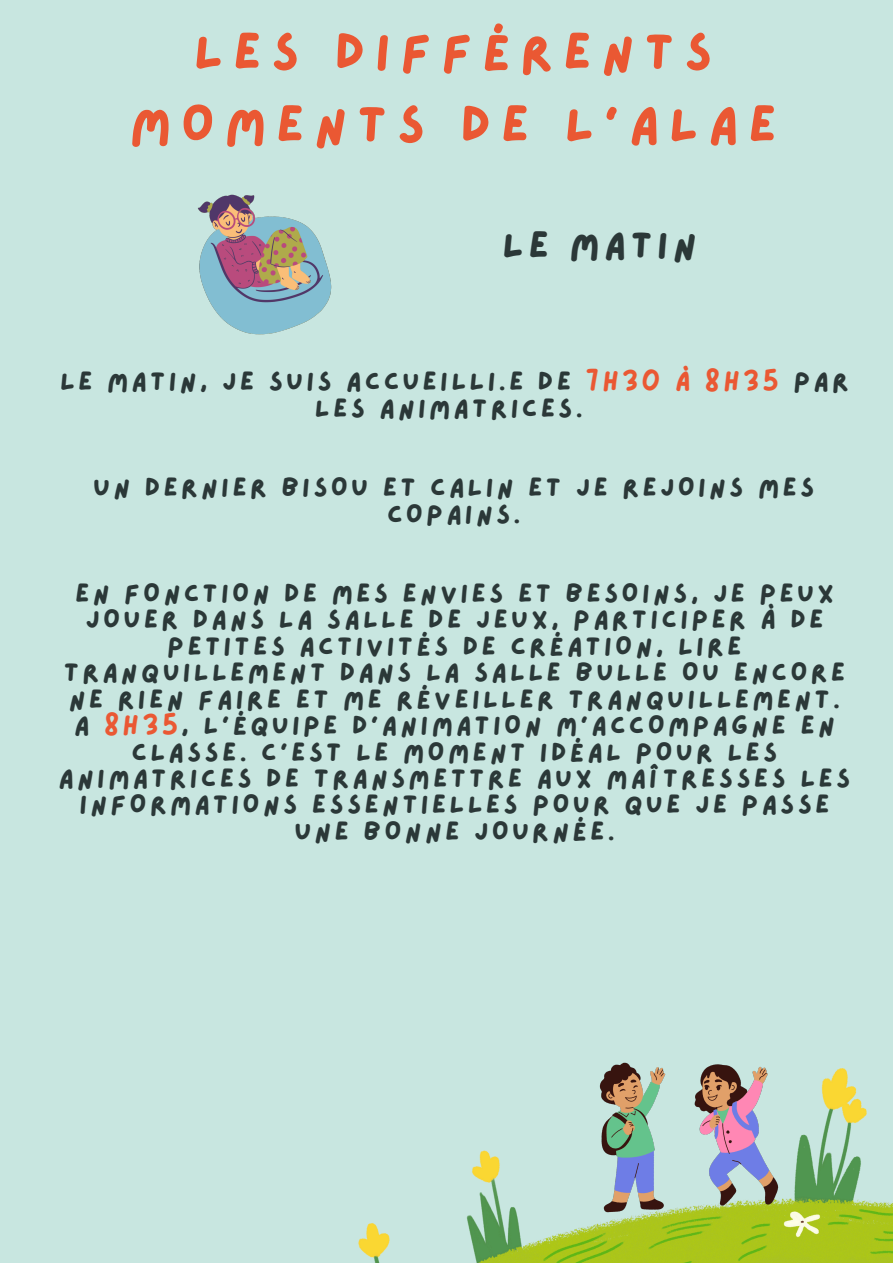
<style>
.page{position:relative;width:893px;height:1263px;background:#c8e6e0}
.page>*{position:absolute;margin:0;border:0;box-sizing:border-box;transform-origin:0 0}
.t1{font:52.05px/72.6px "Lazydog";letter-spacing:.19em;color:#ea5833;text-align:center}
.t2{font:37.8px "Lazydog";letter-spacing:.12em;color:#2b3838}
.t3{font:26.55px/26.4px "Lazydog";letter-spacing:.12em;color:#2b3838;text-align:center}
.s1{color:#ea5833}
</style>
<div class="page">
<img style="left:358px;top:1068px;width:535px;height:195px">
<img style="left:197px;top:194px;width:135px;height:141px">
<img style="left:596px;top:1062px;width:185px;height:153px">
<h1 class="t1" style="left:130px;top:18px;width:648px">LES DIFFÉRENTS<br>MOMENTS DE L'ALAE</h1>
<p class="t2" style="left:502px;top:227px;width:196px">LE MATIN</p>
<h2 class="t3" style="left:60px;top:370px;width:790px">LE MATIN, JE SUIS ACCUEILLI.E DE <span class="s1">7H30 À 8H35</span> PAR<br>LES ANIMATRICES.</h2>
<p class="t3" style="left:93px;top:475px;width:722px">UN DERNIER BISOU ET CALIN ET JE REJOINS MES<br>COPAINS.</p>
<p class="t3" style="left:59px;top:581px;width:793px">EN FONCTION DE MES ENVIES ET BESOINS, JE PEUX JOUER DANS LA SALLE DE JEUX, PARTICIPER À DE PETITES ACTIVITÉS DE CRÉATION, LIRE TRANQUILLEMENT DANS LA SALLE BULLE OU ENCORE NE RIEN FAIRE ET ME RÉVEILLER TRANQUILLEMENT.<br>A <span class="s1">8H35</span>, L'ÉQUIPE D'ANIMATION M'ACCOMPAGNE EN CLASSE. C'EST LE MOMENT IDÉAL POUR LES ANIMATRICES DE TRANSMETTRE AUX MAÎTRESSES LES INFORMATIONS ESSENTIELLES POUR QUE JE PASSE UNE BONNE JOURNÉE.</p>
</div>
